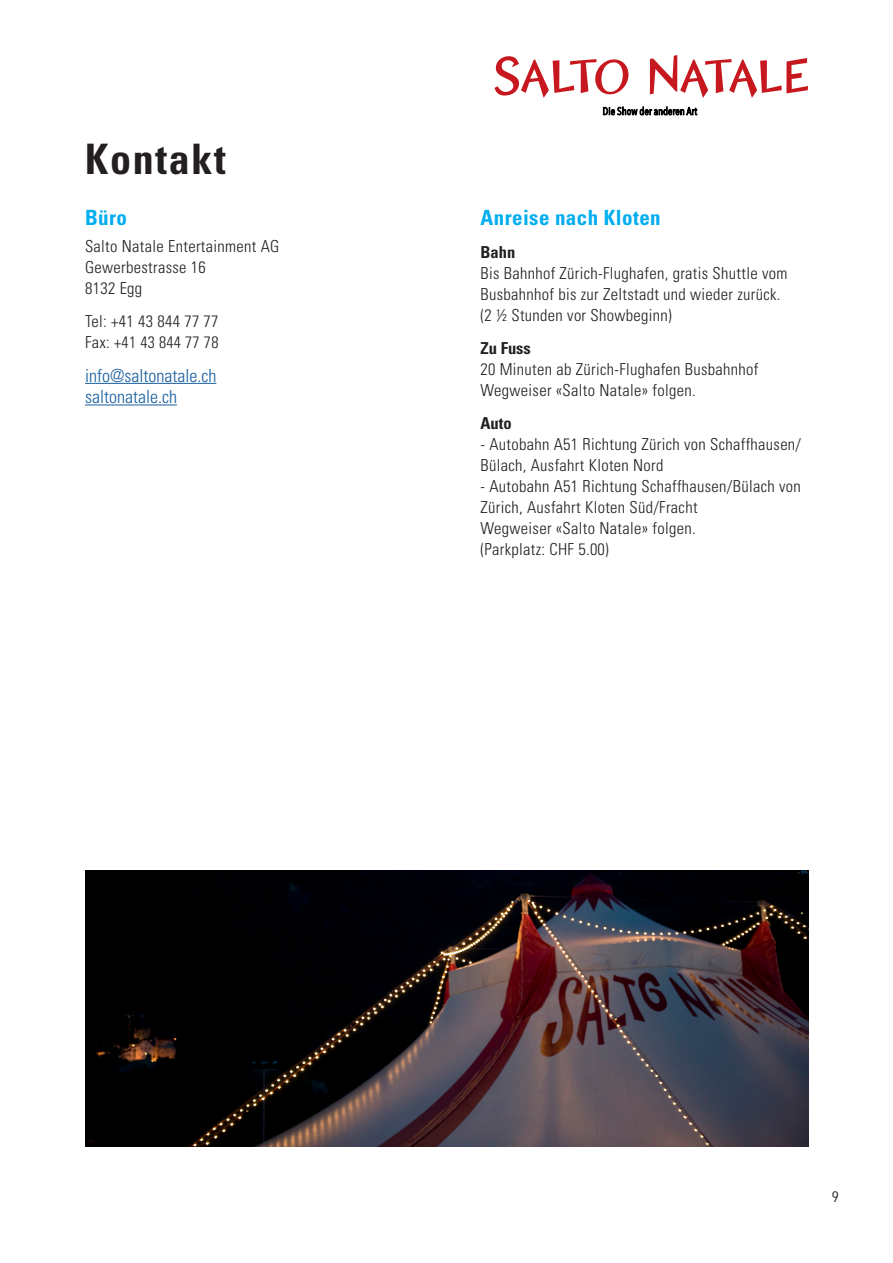
<style>
.page{position:relative;width:893px;height:1263px;background:#fff}
.page>*{position:absolute;margin:0;border:0;box-sizing:border-box;transform-origin:0 0}
.Grosse_Titel{font:700 condensed 42px "Univers LT Std";letter-spacing:.04em;color:#231f20}
.t1{font:700 condensed 21px "Univers LT Std";letter-spacing:.02em;color:#00aeef}
.t2{font:300 condensed 18px "Univers LT Std";color:#175d9e}
.t3{font:300 condensed 16.5px/21px "Univers LT Std";letter-spacing:.02em;color:#231f20}
.t4{font:700 condensed 16.5px "Univers LT Std";color:#231f20}
.t5{font:condensed 15px "Avenir Next LT Pro";color:#231f20}
</style>
<div class="page">
<svg style="left:650px;top:55px;width:158px;height:43px"></svg>
<svg style="left:494px;top:56px;width:135px;height:42px"></svg>
<svg style="left:603px;top:107px;width:94px;height:8px"></svg>
<hr style="left:85px;top:383px;width:131px;height:1px;background:#175d9e">
<hr style="left:85px;top:404px;width:92px;height:1px;background:#175d9e">
<img style="left:85px;top:870px;width:723px;height:277px">
<p class="Grosse_Titel" style="left:85px;top:133px;width:142px">Kontakt</p>
<p class="t1" style="left:85px;top:205px;width:44px">Büro</p>
<p class="t3" style="left:85px;top:236px;width:196px">Salto Natale Entertainment AG</p>
<p class="t3" style="left:85px;top:257px;width:122px">Gewerbestrasse 16</p>
<p class="t3" style="left:85px;top:278px;width:59px">8132 Egg</p>
<p class="t3" style="left:85px;top:311px;width:135px">Tel: +41 43 844 77 77</p>
<p class="t3" style="left:85px;top:332px;width:135px">Fax: +41 43 844 77 78</p>
<p class="t2" style="left:85px;top:364px;width:133px">info@saltonatale.ch</p>
<p class="t2" style="left:85px;top:386px;width:93px">saltonatale.ch</p>
<p class="t1" style="left:480px;top:204px;width:182px">Anreise nach Kloten</p>
<p class="t4" style="left:480px;top:242px;width:36px">Bahn</p>
<p class="t3" style="left:480px;top:262px;width:308px">Bis Bahnhof Zürich-Flughafen, gratis Shuttle vom</p>
<p class="t3" style="left:480px;top:283px;width:302px">Busbahnhof bis zur Zeltstadt und wieder zurück.</p>
<p class="t3" style="left:480px;top:304px;width:193px">(2 ½ Stunden vor Showbeginn)</p>
<p class="t4" style="left:480px;top:338px;width:52px">Zu Fuss</p>
<p class="t3" style="left:480px;top:358px;width:279px">20 Minuten ab Zürich-Flughafen Busbahnhof</p>
<p class="t3" style="left:480px;top:379px;width:217px">Wegweiser «Salto Natale» folgen.</p>
<p class="t4" style="left:480px;top:413px;width:33px">Auto</p>
<p class="t3" style="left:480px;top:433px;width:322px">- Autobahn A51 Richtung Zürich von Schaffhausen/<br>Bülach, Ausfahrt Kloten Nord</p>
<p class="t3" style="left:480px;top:475px;width:322px">- Autobahn A51 Richtung Schaffhausen/Bülach von<br>Zürich, Ausfahrt Kloten Süd/Fracht</p>
<p class="t3" style="left:480px;top:517px;width:217px">Wegweiser «Salto Natale» folgen.</p>
<p class="t3" style="left:480px;top:538px;width:130px">(Parkplatz: CHF 5.00)</p>
<p class="t5" style="left:832px;top:1188px;width:9px">9</p>
</div>
